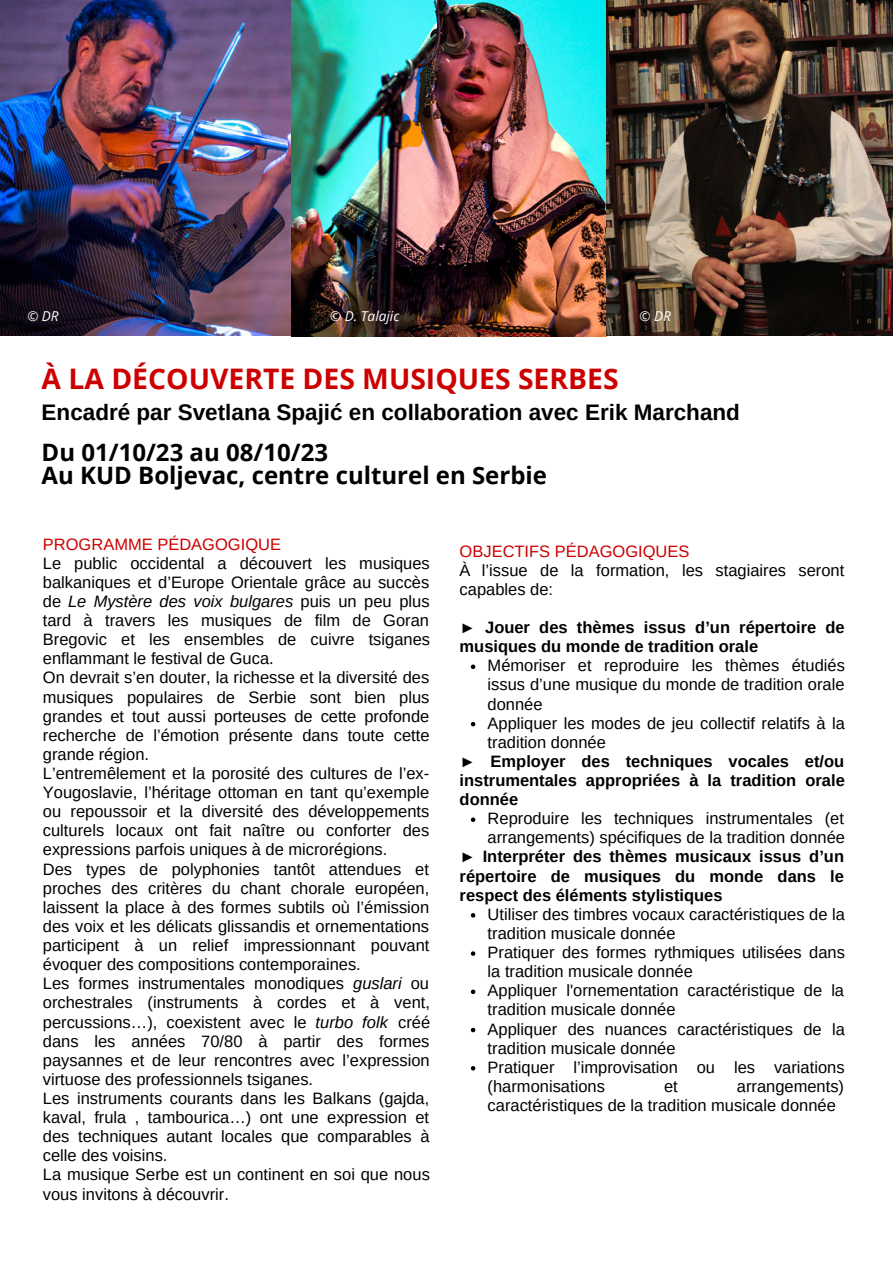
<style>
.page{position:relative;width:893px;height:1264px;background:#fff}
.page>*{position:absolute;margin:0;border:0;box-sizing:border-box;transform-origin:0 0}
.t1{font:700 28.35px "Open Sans";color:#c00}
.t2{font:700 24px/22.5px "Open Sans";color:#000}
.t3{font:700 22.5px "Arimo";color:#000}
.t4{font:16.5px/19px "Arimo";color:#000}
.t5{font:700 16.5px/19px "Arimo";color:#000;text-align:justify}
.t6{font:16.5px "Arimo";color:#c00}
.t7{font:italic 13.65px "Open Sans";color:#fff}
.s1{font-style:italic}
.s2{font-weight:400}
</style>
<div class="page">
<img style="left:0;top:0;width:291px;height:336px">
<img style="left:291px;top:0;width:601px;height:336px">
<svg style="left:471px;top:664px;width:4px;height:5px"></svg>
<svg style="left:471px;top:722px;width:4px;height:4px"></svg>
<svg style="left:471px;top:817px;width:4px;height:5px"></svg>
<svg style="left:471px;top:913px;width:4px;height:4px"></svg>
<svg style="left:471px;top:951px;width:4px;height:4px"></svg>
<svg style="left:471px;top:989px;width:4px;height:5px"></svg>
<svg style="left:471px;top:1027px;width:4px;height:5px"></svg>
<svg style="left:471px;top:1066px;width:4px;height:4px"></svg>
<p class="t7" style="left:27px;top:307px;width:33px">© DR</p>
<p class="t7" style="left:330px;top:307px;width:71px">© D. Talajic</p>
<p class="t7" style="left:639px;top:307px;width:33px">© DR</p>
<h1 class="t1" style="left:42px;top:359px;width:578px">À LA DÉCOUVERTE DES MUSIQUES SERBES</h1>
<h3 class="t3" style="left:42px;top:400px;width:699px">Encadré par Svetlana Spajić en collaboration avec Erik Marchand</h3>
<h2 class="t2" style="left:42px;top:441px;width:507px">Du 01/10/23 au 08/10/23<br>Au KUD Boljevac, centre culturel en Serbie</h2>
<p class="t6" style="left:43px;top:534px;width:239px">PROGRAMME PÉDAGOGIQUE</p>
<p class="t4" style="left:43px;top:553px;width:389px">Le public occidental a découvert les musiques balkaniques et d’Europe Orientale grâce au succès de <span class="s1">Le Mystère des voix bulgares</span> puis un peu plus tard à travers les musiques de film de Goran Bregovic et les ensembles de cuivre tsiganes enflammant le festival de Guca.<br>On devrait s’en douter, la richesse et la diversité des musiques populaires de Serbie sont bien plus grandes et tout aussi porteuses de cette profonde recherche de l’émotion présente dans toute cette grande région.<br>L’entremêlement et la porosité des cultures de l’ex-Yougoslavie, l’héritage ottoman en tant qu’exemple ou repoussoir et la diversité des développements culturels locaux ont fait naître ou conforter des expressions parfois uniques à de microrégions.<br>Des types de polyphonies tantôt attendues et proches des critères du chant chorale européen, laissent la place à des formes subtils où l’émission des voix et les délicats glissandis et ornementations participent à un relief impressionnant pouvant évoquer des compositions contemporaines.<br>Les formes instrumentales monodiques <span class="s1">guslari</span> ou orchestrales (instruments à cordes et à vent, percussions…), coexistent avec le <span class="s1">turbo folk</span> créé dans les années 70/80 à partir des formes paysannes et de leur rencontres avec l’expression virtuose des professionnels tsiganes.<br>Les instruments courants dans les Balkans (gajda, kaval, frula , tambourica…) ont une expression et des techniques autant locales que comparables à celle des voisins.<br>La musique Serbe est un continent en soi que nous vous invitons à découvrir.</p>
<p class="t6" style="left:459px;top:541px;width:231px">OBJECTIFS PÉDAGOGIQUES</p>
<p class="t4" style="left:459px;top:560px;width:386px">À l’issue de la formation, les stagiaires seront capables de:</p>
<p class="t5" style="left:459px;top:618px;width:386px">► Jouer des thèmes issus d’un répertoire de musiques du monde de tradition orale</p>
<p class="t4" style="left:487px;top:656px;width:359px">Mémoriser et reproduire les thèmes étudiés issus d’une musique du monde de tradition orale donnée<br>Appliquer les modes de jeu collectif relatifs à la tradition donnée</p>
<p class="t5" style="left:459px;top:751px;width:387px"><span class="s2">►</span> Employer des techniques vocales et/ou instrumentales appropriées à la tradition orale donnée</p>
<p class="t4" style="left:487px;top:809px;width:359px">Reproduire les techniques instrumentales (et arrangements) spécifiques de la tradition donnée</p>
<p class="t5" style="left:459px;top:847px;width:386px"><span class="s2">►</span> Interpréter des thèmes musicaux issus d’un répertoire de musiques du monde dans le respect des éléments stylistiques</p>
<p class="t4" style="left:487px;top:904px;width:359px">Utiliser des timbres vocaux caractéristiques de la tradition musicale donnée<br>Pratiquer des formes rythmiques utilisées dans la tradition musicale donnée<br>Appliquer l'ornementation caractéristique de la tradition musicale donnée<br>Appliquer des nuances caractéristiques de la tradition musicale donnée<br>Pratiquer l’improvisation ou les variations (harmonisations</p>
<p class="t4" style="left:487px;top:1076px;width:358px;text-indent:249px">arrangements) caractéristiques de la tradition musicale donnée</p>
<p class="t4" style="left:664px;top:1076px;width:15px">et</p>
</div>
